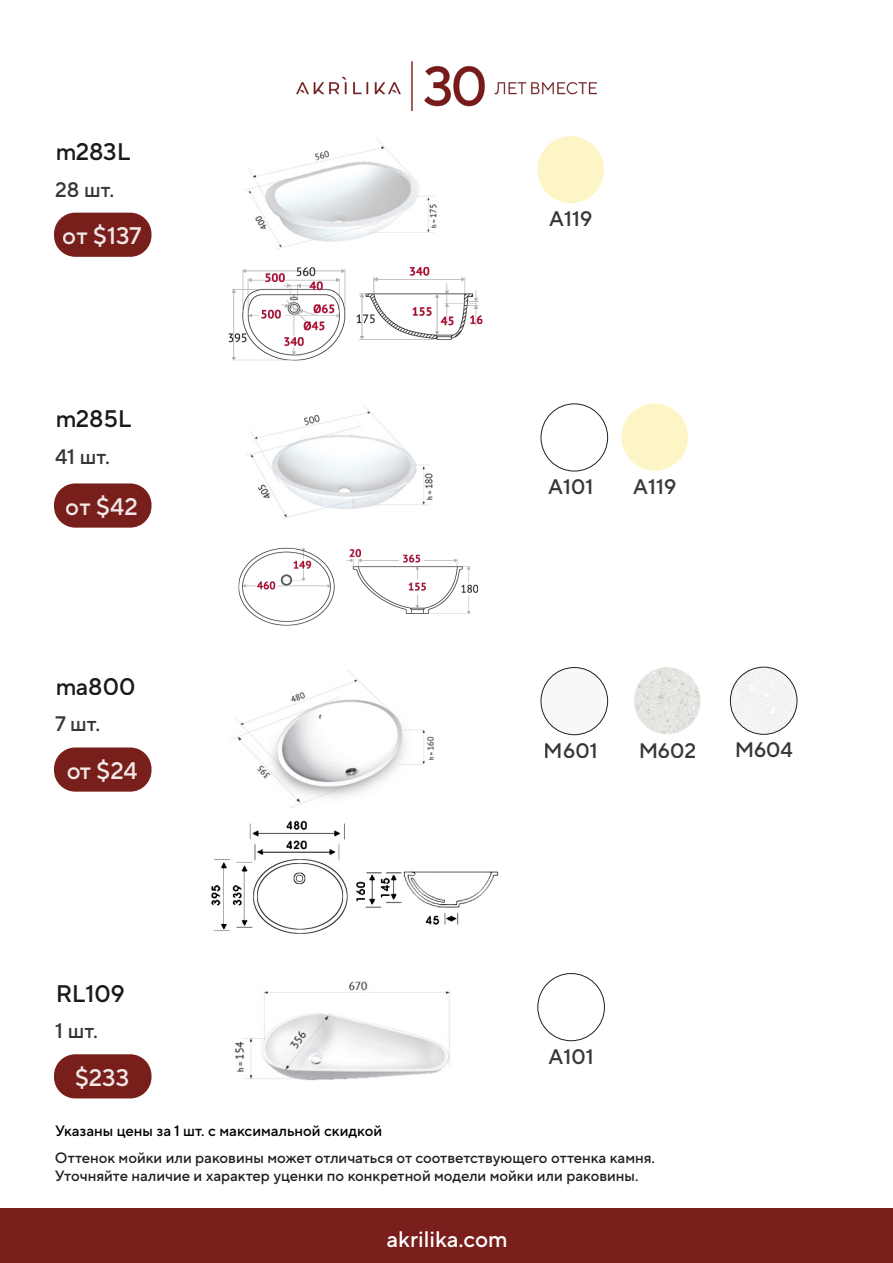
<style>
.page{position:relative;width:893px;height:1263px;background:#fff}
.page>*{position:absolute;margin:0;border:0;box-sizing:border-box;transform-origin:0 0}
.t1{font:500 24px "TT Norms Pro";color:#000}
.t2{font:500 24px "TT Norms Pro";letter-spacing:-.01em;color:#fff}
.t3{font:500 22.5px "TT Norms Pro";color:#fff}
.t4{font:500 21px "TT Norms Pro";color:#231f20}
.t5{font:500 15px "TT Norms Pro";color:#231f20}
.t6{font:500 15px "TT Norms Pro";color:#000}
</style>
<div class="page">
<img style="left:245px;top:139px;width:192px;height:110px">
<img style="left:228px;top:266px;width:255px;height:95px">
<img style="left:297px;top:62px;width:299px;height:48px">
<div style="left:537px;top:136px;width:67px;height:67px;background:#fdf5c6;border-radius:33px"></div>
<img style="left:247px;top:405px;width:186px;height:114px">
<img style="left:238px;top:547px;width:241px;height:79px">
<div style="left:621px;top:403px;width:67px;height:68px;background:#fdf5c6;border-radius:33px"></div>
<div style="left:0;top:1209px;width:893px;height:54px;background:#791e1b"></div>
<img style="left:231px;top:671px;width:203px;height:137px">
<img style="left:211px;top:820px;width:288px;height:114px">
<img style="left:541px;top:404px;width:67px;height:67px;border-radius:33px">
<div style="left:541px;top:403px;width:67px;height:68px;border:1px solid #231f20;border-radius:50%"></div>
<img style="left:541px;top:667px;width:67px;height:68px;border-radius:33px">
<div style="left:541px;top:667px;width:67px;height:68px;border:1px solid #231f20;border-radius:50%"></div>
<img style="left:634px;top:667px;width:66px;height:67px;border-radius:33px">
<div style="left:730px;top:667px;width:67px;height:67px;background:#f3f3f3;border-radius:33px"></div>
<div style="left:730px;top:667px;width:67px;height:68px;border:1px solid #231f20;border-radius:50%"></div>
<img style="left:235px;top:981px;width:215px;height:100px">
<img style="left:538px;top:973px;width:66px;height:68px;border-radius:33px">
<div style="left:537px;top:973px;width:68px;height:68px;border:1px solid #231f20;border-radius:50%"></div>
<div style="left:54px;top:213px;width:97px;height:44px;background:#781f1c;border-radius:21px"></div>
<div style="left:54px;top:483px;width:97px;height:45px;background:#781f1c;border-radius:21px"></div>
<div style="left:54px;top:747px;width:97px;height:45px;background:#781f1c;border-radius:21px"></div>
<div style="left:54px;top:1054px;width:97px;height:44px;background:#781f1c;border-radius:21px"></div>
<h1 class="t1" style="left:55px;top:134px;width:77px">m283L</h1>
<h3 class="t4" style="left:55px;top:174px;width:61px">28 шт.</h3>
<h1 class="t2" style="left:63px;top:218px;width:80px">от $137</h1>
<h1 class="t1" style="left:55px;top:402px;width:78px">m285L</h1>
<h3 class="t4" style="left:55px;top:441px;width:56px">41 шт.</h3>
<h1 class="t2" style="left:66px;top:489px;width:73px">от $42</h1>
<h1 class="t1" style="left:55px;top:669px;width:82px">ma800</h1>
<h3 class="t4" style="left:55px;top:708px;width:47px">7 шт.</h3>
<h1 class="t2" style="left:66px;top:753px;width:73px">от $24</h1>
<h1 class="t1" style="left:55px;top:976px;width:71px">RL109</h1>
<h3 class="t4" style="left:55px;top:1016px;width:44px">1 шт.</h3>
<h1 class="t2" style="left:74px;top:1060px;width:56px">$233</h1>
<p class="t6" style="left:55px;top:1120px;width:329px">Указаны цены за 1 шт. с максимальной скидкой</p>
<h3 class="t4" style="left:549px;top:204px;width:45px">A119</h3>
<h3 class="t4" style="left:548px;top:471px;width:47px">A101</h3>
<h3 class="t4" style="left:633px;top:471px;width:45px">A119</h3>
<h3 class="t4" style="left:544px;top:735px;width:55px">M601</h3>
<h3 class="t4" style="left:638px;top:735px;width:59px">M602</h3>
<h3 class="t4" style="left:734px;top:735px;width:60px">M604</h3>
<h3 class="t4" style="left:549px;top:1041px;width:47px">A101</h3>
<p class="t5" style="left:55px;top:1147px;width:601px">Оттенок мойки или раковины может отличаться от соответствующего оттенка камня.</p>
<p class="t5" style="left:55px;top:1165px;width:585px">Уточняйте наличие и характер уценки по конкретной модели мойки или раковины.</p>
<p class="t3" style="left:387px;top:1222px;width:122px">akrilika.com</p>
</div>
